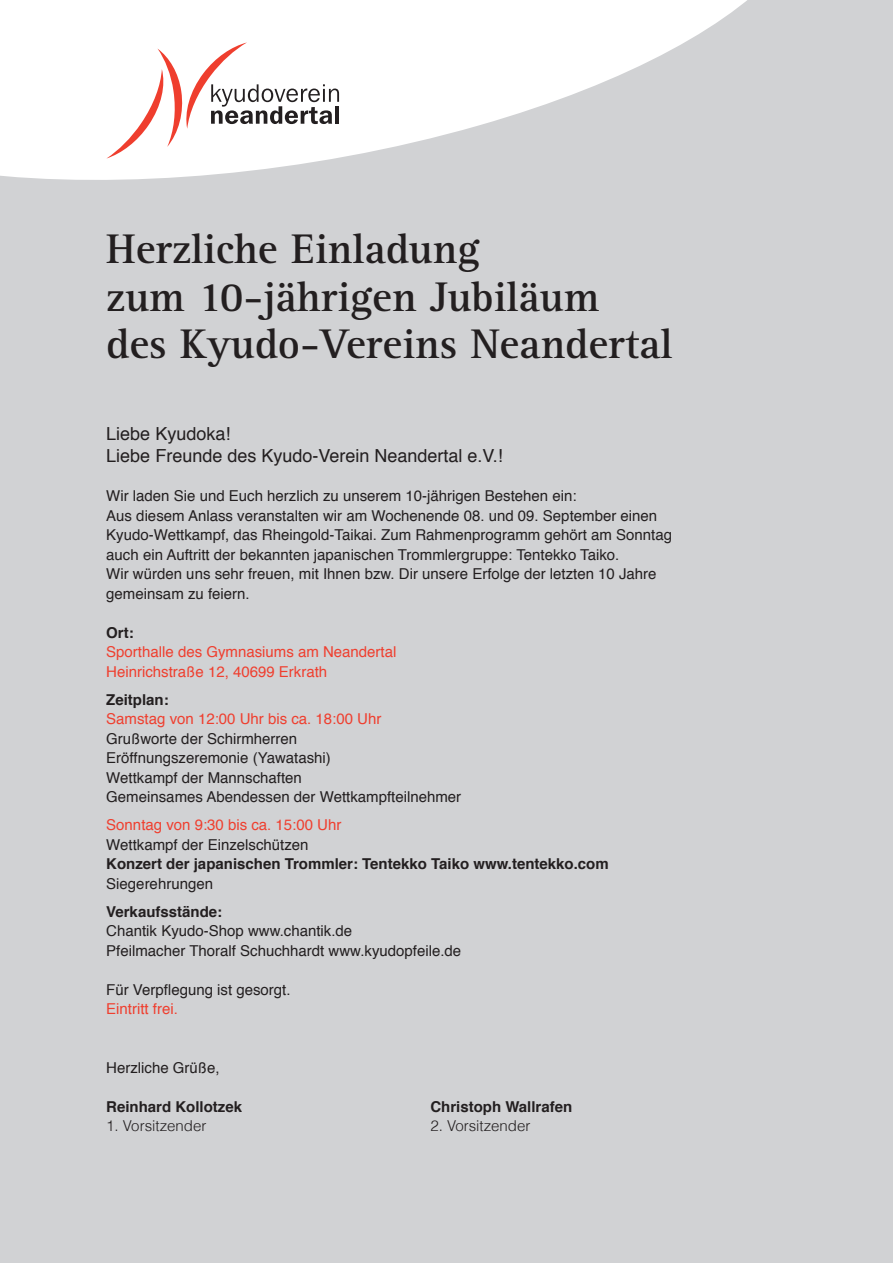
<style>
.page{position:relative;width:893px;height:1263px;background:#d1d2d4}
.page>*{position:absolute;margin:0;border:0;box-sizing:border-box;transform-origin:0 0}
.t1{font:700 42.9px/47.5px "Agfa Rotis Serif";color:#231f20}
.t2{font:18px/22.5px "Helvetica";color:#231f20}
.t3{font:15px/19.5px "Helvetica";color:#231f20}
.t4{font:15px/19.5px "Helvetica";color:#ef3f2f}
.t5{font:700 15px "Helvetica";color:#231f20}
.t6{font:300 15px "Helvetica";color:#231f20}
</style>
<div class="page">
<svg style="left:0;top:0;width:747px;height:180px;fill:#fff"></svg>
<svg style="left:106px;top:42px;width:233px;height:117px;background:#f1e6e5"></svg>
<h1 class="t1" style="left:106px;top:226px;width:568px">Herzliche Einladung<br>zum 10-jährigen Jubiläum<br>des Kyudo-Vereins Neandertal</h1>
<p class="t2" style="left:106px;top:423px;width:398px">Liebe Kyudoka!<br>Liebe Freunde des Kyudo-Verein Neandertal e.V.!</p>
<p class="t3" style="left:106px;top:487px;width:567px">Wir laden Sie und Euch herzlich zu unserem 10-jährigen Bestehen ein:<br>Aus diesem Anlass veranstalten wir am Wochenende 08. und 09. September einen Kyudo-Wettkampf, das Rheingold-Taikai. Zum Rahmenprogramm gehört am Sonntag auch ein Auftritt der bekannten japanischen Trommlergruppe: Tentekko Taiko.<br>Wir würden uns sehr freuen, mit Ihnen bzw. Dir unsere Erfolge der letzten 10 Jahre gemeinsam zu feiern.</p>
<p class="t5" style="left:106px;top:620px;width:29px">Ort:</p>
<p class="t4" style="left:106px;top:643px;width:292px">Sporthalle des Gymnasiums am Neandertal<br>Heinrichstraße 12, 40699 Erkrath</p>
<p class="t5" style="left:106px;top:687px;width:64px">Zeitplan:</p>
<p class="t4" style="left:106px;top:710px;width:277px">Samstag von 12:00 Uhr bis ca. 18:00 Uhr</p>
<p class="t3" style="left:106px;top:729px;width:356px">Grußworte der Schirmherren<br>Eröffnungszeremonie (Yawatashi)<br>Wettkampf der Mannschaften<br>Gemeinsames Abendessen der Wettkampfteilnehmer</p>
<p class="t4" style="left:106px;top:816px;width:237px">Sonntag von 9:30 bis ca. 15:00 Uhr</p>
<p class="t3" style="left:106px;top:835px;width:204px">Wettkampf der Einzelschützen</p>
<p class="t5" style="left:106px;top:852px;width:504px">Konzert der japanischen Trommler: Tentekko Taiko www.tentekko.com</p>
<p class="t3" style="left:106px;top:874px;width:108px">Siegerehrungen</p>
<p class="t5" style="left:106px;top:899px;width:117px">Verkaufsstände:</p>
<p class="t3" style="left:106px;top:922px;width:356px">Chantik Kyudo-Shop www.chantik.de<br>Pfeilmacher Thoralf Schuchhardt www.kyudopfeile.de</p>
<p class="t3" style="left:106px;top:980px;width:186px">Für Verpflegung ist gesorgt.</p>
<p class="t4" style="left:106px;top:1000px;width:73px">Eintritt frei.</p>
<p class="t3" style="left:106px;top:1058px;width:115px">Herzliche Grüße,</p>
<p class="t5" style="left:106px;top:1094px;width:137px">Reinhard Kollotzek</p>
<p class="t5" style="left:430px;top:1094px;width:143px">Christoph Wallrafen</p>
<p class="t6" style="left:106px;top:1117px;width:102px">1. Vorsitzender</p>
<p class="t6" style="left:430px;top:1117px;width:102px">2. Vorsitzender</p>
</div>
